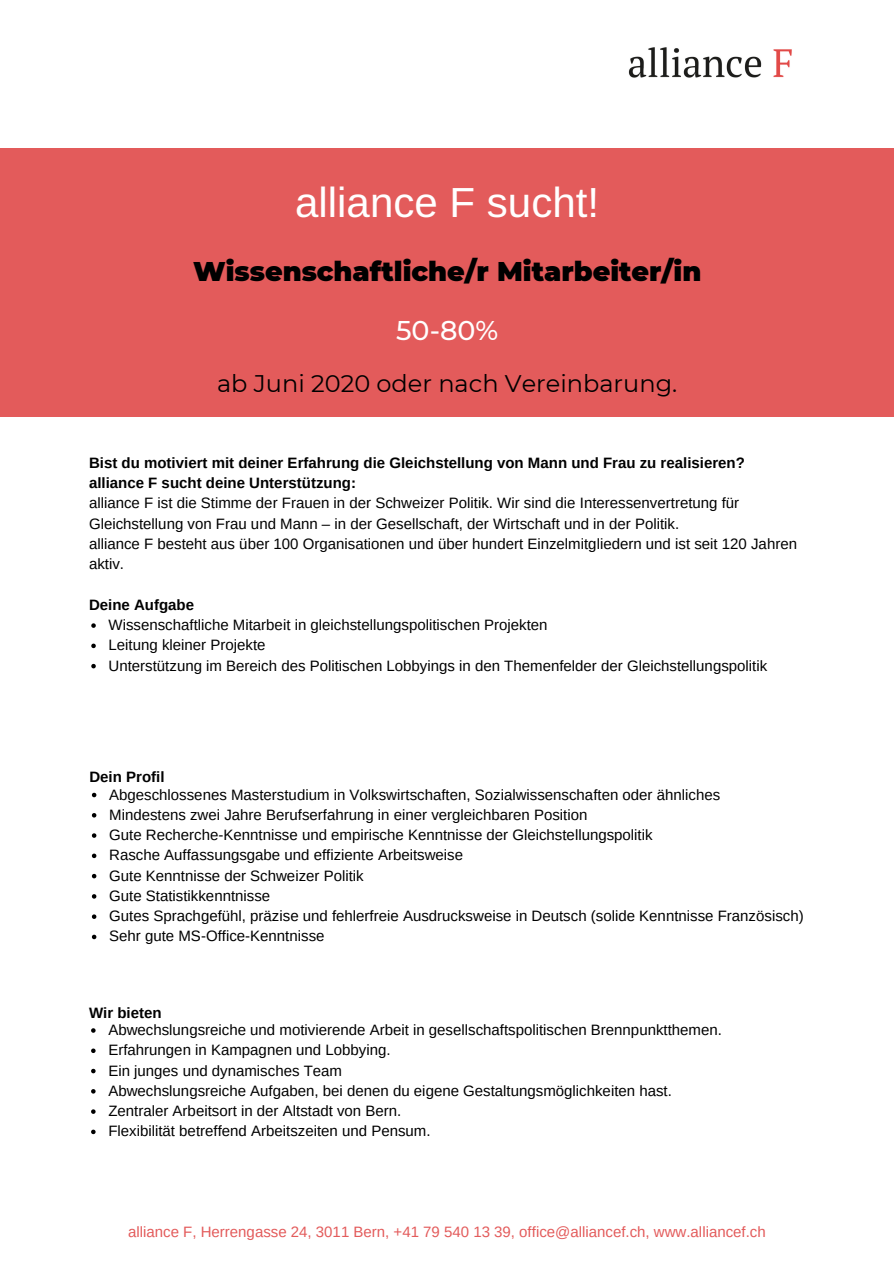
<style>
.page{position:relative;width:894px;height:1264px;background:#fff}
.page>*{position:absolute;margin:0;border:0;box-sizing:border-box;transform-origin:0 0}
.t1{font:42px "Arimo";color:#fff}
.t2{font:900 27px "Montserrat";color:#000}
.t3{font:500 27px "Montserrat";color:#fff}
.t4{font:24px "Montserrat";color:#000}
.t5{font:15px/20.2px "Arimo";color:#000}
.t6{font:700 15px/20.2px "Arimo";color:#000}
.t7{font:15px "Arimo";color:#e35b5b}
</style>
<div class="page">
<div style="left:0;top:0;width:893px;height:1263px;background:#e35b5b"></div>
<div style="left:0;top:0;width:893px;height:148px;background:#fff"></div>
<div style="left:0;top:417px;width:893px;height:846px;background:#fff"></div>
<svg style="left:91px;top:623px;width:5px;height:5px"></svg>
<svg style="left:91px;top:643px;width:5px;height:5px"></svg>
<svg style="left:91px;top:664px;width:5px;height:4px"></svg>
<svg style="left:92px;top:792px;width:4px;height:5px"></svg>
<svg style="left:92px;top:813px;width:4px;height:4px"></svg>
<svg style="left:92px;top:833px;width:4px;height:4px"></svg>
<svg style="left:92px;top:853px;width:4px;height:5px"></svg>
<svg style="left:92px;top:873px;width:4px;height:5px"></svg>
<svg style="left:92px;top:894px;width:4px;height:4px"></svg>
<svg style="left:92px;top:914px;width:4px;height:4px"></svg>
<svg style="left:92px;top:934px;width:4px;height:5px"></svg>
<svg style="left:91px;top:1028px;width:5px;height:4px"></svg>
<svg style="left:91px;top:1048px;width:5px;height:5px"></svg>
<svg style="left:91px;top:1068px;width:5px;height:5px"></svg>
<svg style="left:91px;top:1089px;width:5px;height:4px"></svg>
<svg style="left:91px;top:1109px;width:5px;height:4px"></svg>
<svg style="left:91px;top:1129px;width:5px;height:5px"></svg>
<img style="left:628px;top:47px;width:164px;height:31px">
<h1 class="t1" style="left:295px;top:179px;width:305px">alliance F sucht!</h1>
<h2 class="t2" style="left:193px;top:255px;width:509px">Wissenschaftliche/r Mitarbeiter/in</h2>
<h2 class="t3" style="left:396px;top:314px;width:104px">50-80%</h2>
<h3 class="t4" style="left:217px;top:369px;width:461px">ab Juni 2020 oder nach Vereinbarung.</h3>
<p class="t6" style="left:89px;top:452px;width:657px">Bist du motiviert mit deiner Erfahrung die Gleichstellung von Mann und Frau zu realisieren? alliance F sucht deine Unterstützung:</p>
<p class="t5" style="left:89px;top:493px;width:709px">alliance F ist die Stimme der Frauen in der Schweizer Politik. Wir sind die Interessenvertretung für Gleichstellung von Frau und Mann – in der Gesellschaft, der Wirtschaft und in der Politik.<br>alliance F besteht aus über 100 Organisationen und über hundert Einzelmitgliedern und ist seit 120 Jahren aktiv.</p>
<p class="t6" style="left:89px;top:594px;width:107px">Deine Aufgabe</p>
<p class="t5" style="left:108px;top:614px;width:660px">Wissenschaftliche Mitarbeit in gleichstellungspolitischen Projekten<br>Leitung kleiner Projekte<br>Unterstützung im Bereich des Politischen Lobbyings in den Themenfelder der Gleichstellungspolitik</p>
<p class="t6" style="left:89px;top:767px;width:77px">Dein Profil</p>
<p class="t5" style="left:109px;top:784px;width:695px">Abgeschlossenes Masterstudium in Volkswirtschaften, Sozialwissenschaften oder ähnliches<br>Mindestens zwei Jahre Berufserfahrung in einer vergleichbaren Position<br>Gute Recherche-Kenntnisse und empirische Kenntnisse der Gleichstellungspolitik<br>Rasche Auffassungsgabe und effiziente Arbeitsweise<br>Gute Kenntnisse der Schweizer Politik<br>Gute Statistikkenntnisse<br>Gutes Sprachgefühl, präzise und fehlerfreie Ausdrucksweise in Deutsch (solide Kenntnisse Französisch)<br>Sehr gute MS-Office-Kenntnisse</p>
<p class="t6" style="left:89px;top:1002px;width:74px">Wir bieten</p>
<p class="t5" style="left:108px;top:1019px;width:615px">Abwechslungsreiche und motivierende Arbeit in gesellschaftspolitischen Brennpunktthemen.<br>Erfahrungen in Kampagnen und Lobbying.<br>Ein junges und dynamisches Team<br>Abwechslungsreiche Aufgaben, bei denen du eigene Gestaltungsmöglichkeiten hast.<br>Zentraler Arbeitsort in der Altstadt von Bern.<br>Flexibilität betreffend Arbeitszeiten und Pensum.</p>
<p class="t7" style="left:128px;top:1223px;width:639px">alliance F, Herrengasse 24, 3011 Bern, +41 79 540 13 39, office@alliancef.ch, www.alliancef.ch</p>
</div>
